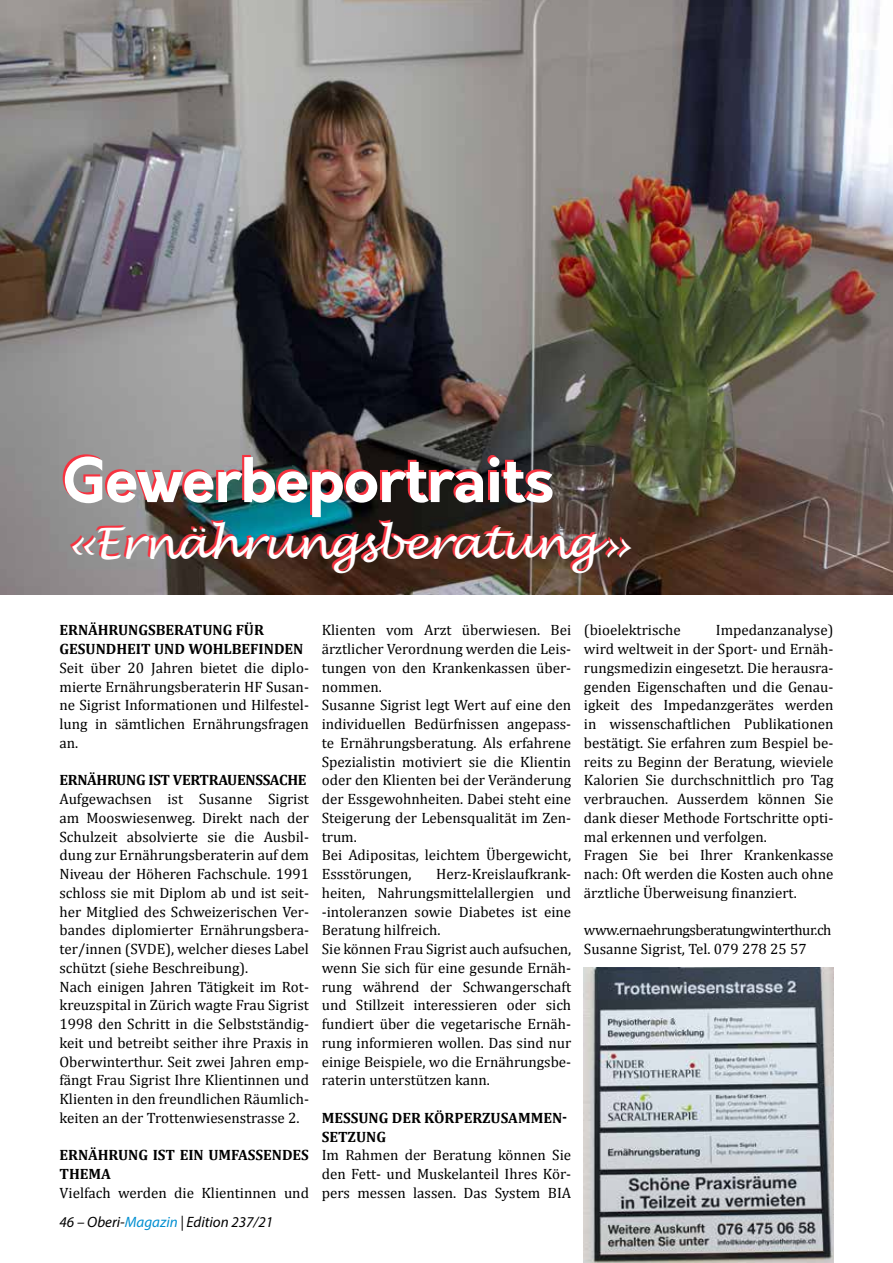
<style>
.page{position:relative;width:893px;height:1263px;background:#fff}
.page>*{position:absolute;margin:0;border:0;box-sizing:border-box;transform-origin:0 0}
.t1{font:700 60px "Orkney";letter-spacing:-.01em;color:#fff}
.t2{font:italic 43.5px "Lucida Handwriting";letter-spacing:-.03em;color:#fff}
.t3{font:15px/18.8px "Cambria";color:#000}
.t4{font:700 15px/18.8px "Cambria";color:#000}
.t5{font:15px/18.8px "Cambria";letter-spacing:-.03em;color:#000}
.t6{font:italic 15px "Myriad Pro";color:#000}
.t7{font:700 15px "Cambria";letter-spacing:-.02em;color:#000}
.s1{color:#008fd1}
</style>
<div class="page">
<img style="left:0;top:0;width:893px;height:594px">
<img style="left:584px;top:967px;width:249px;height:296px">
<h1 class="t1" style="left:62px;top:440px;width:494px">Gewerbeportraits</h1>
<h2 class="t2" style="left:62px;top:517px;width:571px">«Ernährungsberatung»</h2>
<p class="t4" style="left:60px;top:620px;width:245px">ERNÄHRUNGSBERATUNG FÜR<br>GESUNDHEIT UND WOHLBEFINDEN</p>
<p class="t3" style="left:60px;top:658px;width:251px;text-align:justify">Seit über 20 Jahren bietet die diplo&shy;mierte Ernährungsberaterin HF Susan&shy;ne Sigrist Informationen und Hilfestel&shy;lung in sämtlichen Ernährungsfragen an.</p>
<p class="t7" style="left:60px;top:770px;width:249px">ERNÄHRUNG IST VERTRAUENSSACHE</p>
<p class="t3" style="left:60px;top:789px;width:251px">Aufgewachsen ist Susanne Sigrist am Mooswiesenweg. Direkt nach der Schulzeit absolvierte sie die Ausbil&shy;dung zur Ernährungsberaterin auf dem Niveau der Höheren Fachschule. 1991 schloss sie mit Diplom ab und ist seit&shy;her Mitglied des Schweizerischen Ver&shy;bandes diplomierter Ernährungsbera&shy;ter/innen (SVDE), welcher dieses Label schützt (siehe Beschreibung).<br>Nach einigen Jahren Tätigkeit im Rot&shy;kreuzspital in Zürich wagte Frau Sigrist 1998 den Schritt in die Selbstständig&shy;keit und betreibt seither ihre Praxis in Oberwinterthur. Seit zwei Jahren emp&shy;fängt Frau Sigrist Ihre Klientinnen und Klienten in den freundlichen Räumlich&shy;keiten an der Trottenwiesenstrasse 2.</p>
<p class="t4" style="left:60px;top:1145px;width:251px">ERNÄHRUNG IST EIN UMFASSENDES<br>THEMA</p>
<p class="t3" style="left:60px;top:1183px;width:251px">Vielfach werden die Klientinnen und</p>
<p class="t6" style="left:60px;top:1213px;width:215px">46 – Oberi-<span class="s1">Magazin</span> | Edition 237/21</p>
<p class="t3" style="left:322px;top:621px;width:251px">Klienten vom Arzt überwiesen. Bei ärztlicher Verordnung werden die Leis&shy;tungen von den Krankenkassen über&shy;nommen.<br>Susanne Sigrist legt Wert auf eine den individuellen Bedürfnissen angepass&shy;te Ernährungsberatung. Als erfahrene<br>Spezialistin motiviert sie die Klientin oder den Klienten bei der Veränderung der Essgewohnheiten. Dabei steht eine<br>Steigerung der Lebensqualität im Zen&shy;trum.<br>Bei Adipositas, leichtem Übergewicht,<br>Essstörungen,</p>
<p class="t3" style="left:322px;top:864px;width:251px;text-indent:115px">Herz-Kreislaufkrank&shy;heiten, Nahrungsmittelallergien und -intoleranzen sowie Diabetes ist eine Beratung hilfreich.<br>Sie können Frau Sigrist auch aufsuchen, wenn Sie sich für eine gesunde Ernäh&shy;rung während der Schwangerschaft und Stillzeit interessieren oder sich fundiert über die vegetarische Ernäh&shy;rung informieren wollen. Das sind nur einige Beispiele, wo die Ernährungsbe&shy;raterin unterstützen kann.</p>
<p class="t4" style="left:322px;top:1108px;width:247px">MESSUNG DER KÖRPERZUSAMMEN-<br>SETZUNG</p>
<p class="t3" style="left:322px;top:1146px;width:251px;text-align:justify">Im Rahmen der Beratung können Sie den Fett- und Muskelanteil Ihres Kör&shy;pers messen lassen. Das System BIA</p>
<p class="t3" style="left:584px;top:621px;width:251px;text-indent:132px">Impedanzanalyse) wird weltweit in der Sport- und Ernäh&shy;rungsmedizin eingesetzt. Die herausra&shy;genden Eigenschaften und die Genau&shy;igkeit des Impedanzgerätes werden in wissenschaftlichen Publikationen bestätigt. Sie erfahren zum Bespiel be&shy;reits zu Beginn der Beratung, wieviele Kalorien Sie durchschnittlich pro Tag verbrauchen. Ausserdem können Sie dank dieser Methode Fortschritte opti&shy;mal erkennen und verfolgen.<br>Fragen Sie bei Ihrer Krankenkasse nach: Oft werden die Kosten auch ohne ärztliche Überweisung finanziert.</p>
<p class="t5" style="left:584px;top:921px;width:249px">www.ernaehrungsberatungwinterthur.ch<br>Susanne Sigrist, Tel. 079 278 25 57</p>
<p class="t3" style="left:584px;top:621px;width:98px">(bioelektrische</p>
</div>
